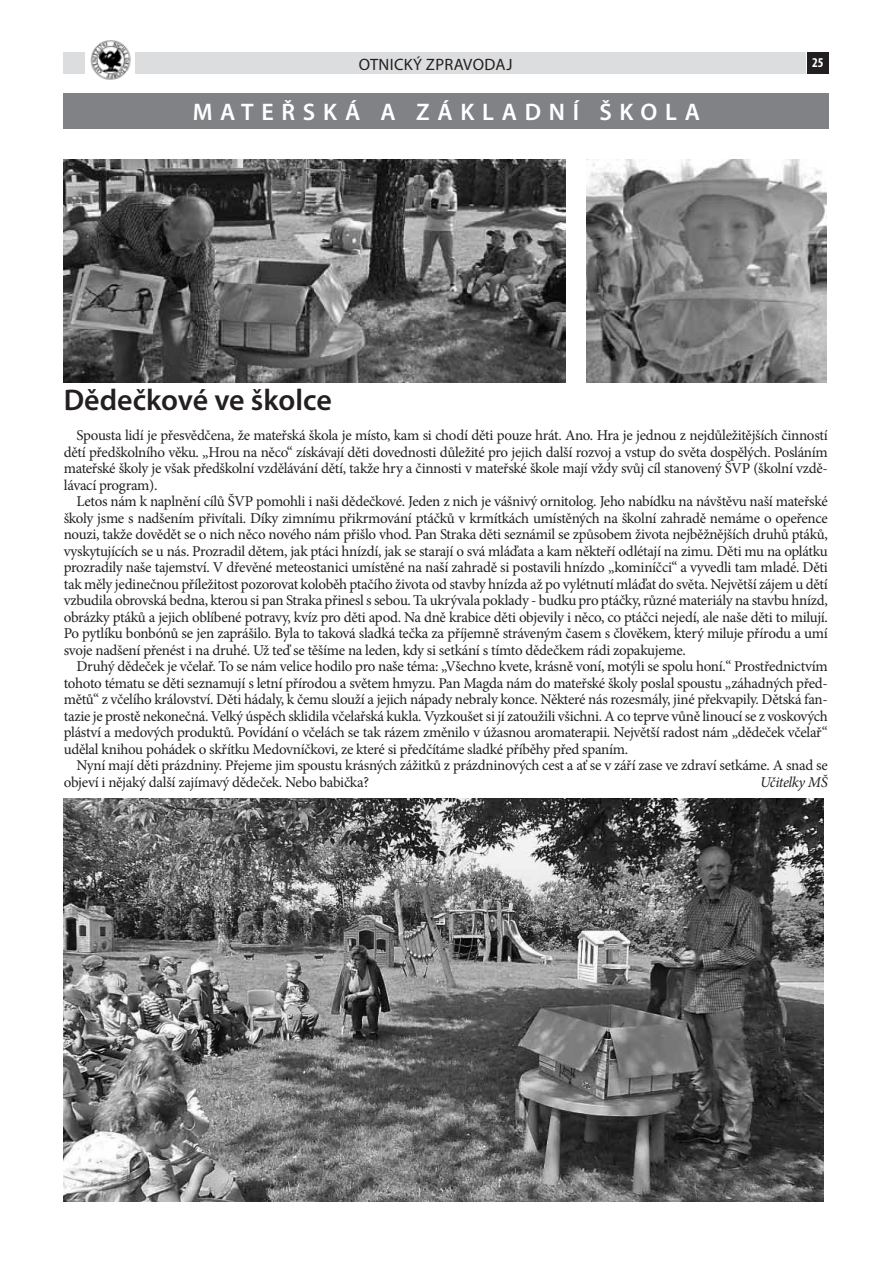
<style>
.page{position:relative;width:893px;height:1263px;background:#fff}
.page>*{position:absolute;margin:0;border:0;box-sizing:border-box;transform-origin:0 0}
.t1{font:600 30px "Myriad Pro";color:#231f20}
.t2{font:600 24px "Myriad Pro";letter-spacing:.32em;color:#fff}
.t3{font:16.5px "Myriad Pro";letter-spacing:.02em;color:#231f20}
.t4{font:15px/16.5px "Minion Pro";letter-spacing:-.02em;color:#231f20;text-align:justify}
.t5{font:italic 15px "Minion Pro";letter-spacing:-.03em;color:#231f20}
.t6{font:700 condensed 13.5px "Myriad Pro";color:#fff}
</style>
<div class="page">
<div style="left:63px;top:52px;width:742px;height:22px;background:#dcdddf"></div>
<div style="left:808px;top:52px;width:21px;height:22px;background:#231f20"></div>
<div style="left:86px;top:39px;width:49px;height:41px;background:#fff"></div>
<img style="left:90px;top:40px;width:41px;height:40px">
<div style="left:64px;top:94px;width:765px;height:35px;background:#808285"></div>
<img style="left:64px;top:798px;width:759px;height:403px">
<img style="left:64px;top:160px;width:502px;height:222px">
<img style="left:586px;top:160px;width:241px;height:222px">
<p class="t3" style="left:359px;top:54px;width:155px">OTNICKÝ ZPRAVODAJ</p>
<p class="t6" style="left:812px;top:54px;width:13px">25</p>
<h2 class="t2" style="left:193px;top:97px;width:509px">MATEŘSKÁ A ZÁKLADNÍ ŠKOLA</h2>
<h1 class="t1" style="left:64px;top:381px;width:270px">Dědečkové ve školce</h1>
<p class="t4" style="left:64px;top:427px;width:765px;text-indent:13px">Spousta lidí je přesvědčena, že mateřská škola je místo, kam si chodí děti pouze hrát. Ano. Hra je jednou z nejdůležitějších činností dětí předškolního věku. „Hrou na něco“ získávají děti dovednosti důležité pro jejich další rozvoj a vstup do světa dospělých. Posláním mateřské školy je však předškolní vzdělávání dětí, takže hry a činnosti v mateřské škole mají vždy svůj cíl stanovený ŠVP (školní vzdě&shy;lávací program).</p>
<p class="t4" style="left:64px;top:493px;width:766px;text-indent:13px">Letos nám k naplnění cílů ŠVP pomohli i naši dědečkové. Jeden z nich je vášnivý ornitolog. Jeho nabídku na návštěvu naší mateřské školy jsme s nadšením přivítali. Díky zimnímu přikrmování ptáčků v krmítkách umístěných na školní zahradě nemáme o opeřence nouzi, takže dovědět se o nich něco nového nám přišlo vhod. Pan Straka děti seznámil se způsobem života nejběžnějších druhů ptáků, vyskytujících se u nás. Prozradil dětem, jak ptáci hnízdí, jak se starají o svá mláďata a kam někteří odlétají na zimu. Děti mu na oplátku prozradily naše tajemství. V dřevěné meteostanici umístěné na naší zahradě si postavili hnízdo „kominíčci“ a vyvedli tam mladé. Děti tak měly jedinečnou příležitost pozorovat koloběh ptačího života od stavby hnízda až po vylétnutí mláďat do světa. Největší zájem u dětí vzbudila obrovská bedna, kterou si pan Straka přinesl s sebou. Ta ukrývala poklady - budku pro ptáčky, různé materiály na stavbu hnízd, obrázky ptáků a jejich oblíbené potravy, kvíz pro děti apod. Na dně krabice děti objevily i něco, co ptáčci nejedí, ale naše děti to milují.<br>Po pytlíku bonbónů se jen zaprášilo. Byla to taková sladká tečka za příjemně stráveným časem s člověkem, který miluje přírodu a umí svoje nadšení přenést i na druhé. Už teď se těšíme na leden, kdy si setkání s tímto dědečkem rádi zopakujeme.</p>
<p class="t4" style="left:64px;top:658px;width:765px;text-indent:13px">Druhý dědeček je včelař. To se nám velice hodilo pro naše téma: „Všechno kvete, krásně voní, motýli se spolu honí.“ Prostřednictvím tohoto tématu se děti seznamují s letní přírodou a světem hmyzu. Pan Magda nám do mateřské školy poslal spoustu „záhadných před&shy;mětů“ z včelího království. Děti hádaly, k čemu slouží a jejich nápady nebraly konce. Některé nás rozesmály, jiné překvapily. Dětská fan&shy;tazie je prostě nekonečná. Velký úspěch sklidila včelařská kukla. Vyzkoušet si jí zatoužili všichni. A co teprve vůně linoucí se z voskových pláství a medových produktů. Povídání o včelách se tak rázem změnilo v úžasnou aromaterapii. Největší radost nám „dědeček včelař“ udělal knihou pohádek o skřítku Medovníčkovi, ze které si předčítáme sladké příběhy před spaním.</p>
<p class="t4" style="left:64px;top:757px;width:766px;text-indent:13px">Nyní mají děti prázdniny. Přejeme jim spoustu krásných zážitků z prázdninových cest a ať se v září zase ve zdraví setkáme. A snad se objeví i nějaký další zajímavý dědeček. Nebo babička?</p>
<p class="t5" style="left:760px;top:772px;width:69px">Učitelky MŠ</p>
</div>
